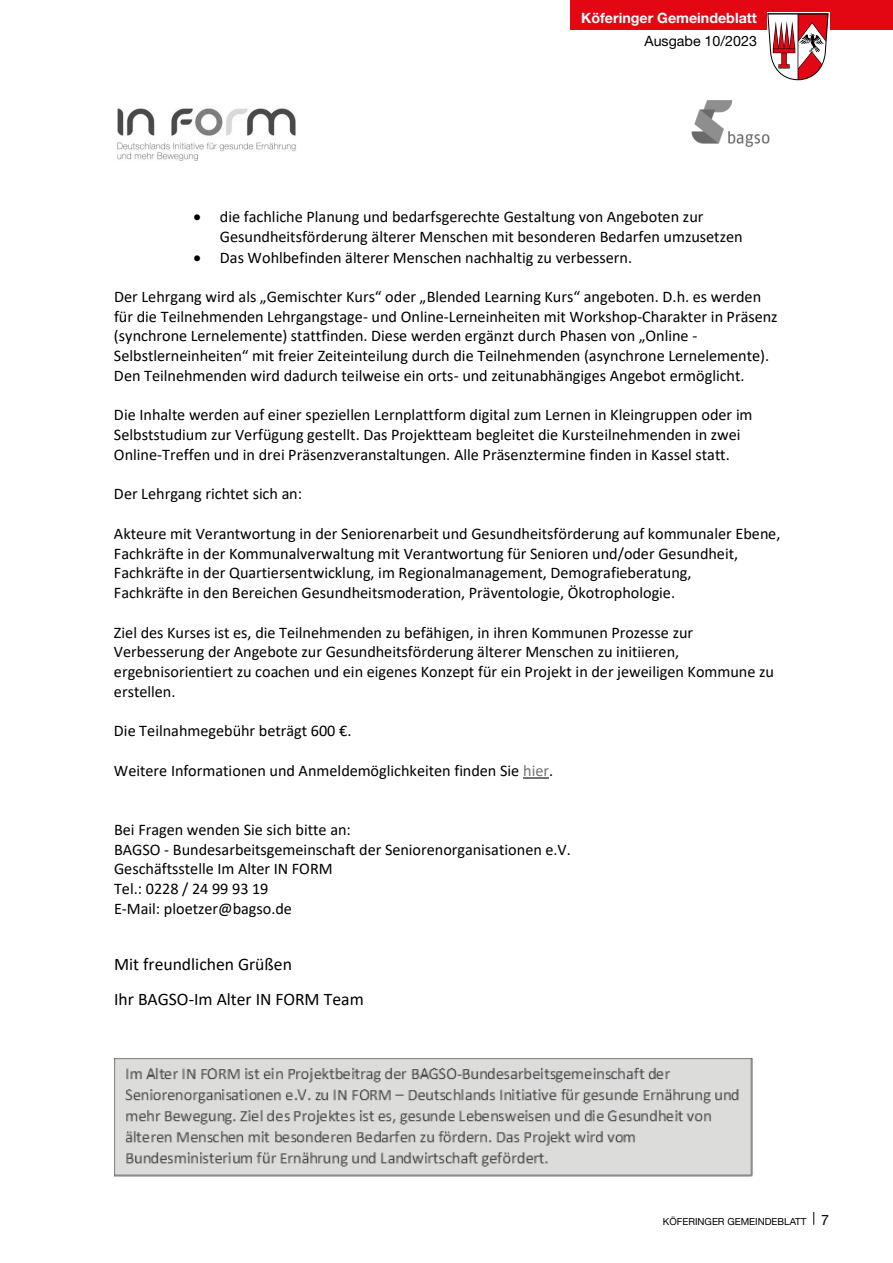
<style>
.page{position:relative;width:893px;height:1263px;background:#fff}
.page>*{position:absolute;margin:0;border:0;box-sizing:border-box;transform-origin:0 0}
.t1{font:17.7px/35px "Calibri";color:#000}
.t2{font:16.2px/19.8px "Calibri";color:#000}
.t3{font:700 14.25px "Helvetica Neue LT Std";color:#fff}
.t4{font:14.25px "Helvetica Neue LT Std";color:#000}
.t5{font:9.75px "Helvetica Neue LT Std";color:#000}
.s1{color:#727271}
.s2{font-size:14.25px}
</style>
<div class="page">
<div style="left:570px;top:0;width:323px;height:30px;background:#e30613"></div>
<svg style="left:767px;top:13px;width:62px;height:67px"></svg>
<svg style="left:813px;top:1212px;width:1px;height:13px"></svg>
<img style="left:691px;top:100px;width:79px;height:47px">
<img style="left:117px;top:108px;width:179px;height:53px">
<svg style="left:523px;top:778px;width:26px;height:1px"></svg>
<img style="left:114px;top:1058px;width:639px;height:119px">
<p class="t3" style="left:581px;top:9px;width:177px">Köferinger Gemeindeblatt</p>
<p class="t4" style="left:644px;top:32px;width:114px">Ausgabe 10/2023</p>
<p class="t2" style="left:220px;top:206px;width:524px;text-indent:-26px">• die fachliche Planung und bedarfsgerechte Gestaltung von Angeboten zur<br>Gesundheitsförderung älterer Menschen mit besonderen Bedarfen umzusetzen</p>
<p class="t2" style="left:193px;top:247px;width:440px">• Das Wohlbefinden älterer Menschen nachhaltig zu verbessern.</p>
<p class="t2" style="left:114px;top:286px;width:665px">Der Lehrgang wird als „Gemischter Kurs“ oder „Blended Learning Kurs“ angeboten. D.h. es werden für die Teilnehmenden Lehrgangstage- und Online-Lerneinheiten mit Workshop-Charakter in Präsenz (synchrone Lernelemente) stattfinden. Diese werden ergänzt durch Phasen von „Online - Selbstlerneinheiten“ mit freier Zeiteinteilung durch die Teilnehmenden (asynchrone Lernelemente).<br>Den Teilnehmenden wird dadurch teilweise ein orts- und zeitunabhängiges Angebot ermöglicht.</p>
<p class="t2" style="left:114px;top:405px;width:640px">Die Inhalte werden auf einer speziellen Lernplattform digital zum Lernen in Kleingruppen oder im<br>Selbststudium zur Verfügung gestellt. Das Projektteam begleitet die Kursteilnehmenden in zwei<br>Online-Treffen und in drei Präsenzveranstaltungen. Alle Präsenztermine finden in Kassel statt.</p>
<p class="t2" style="left:114px;top:484px;width:190px">Der Lehrgang richtet sich an:</p>
<p class="t2" style="left:114px;top:523px;width:668px">Akteure mit Verantwortung in der Seniorenarbeit und Gesundheitsförderung auf kommunaler Ebene, Fachkräfte in der Kommunalverwaltung mit Verantwortung für Senioren und/oder Gesundheit, Fachkräfte in der Quartiersentwicklung, im Regionalmanagement, Demografieberatung,<br>Fachkräfte in den Bereichen Gesundheitsmoderation, Präventologie, Ökotrophologie.</p>
<p class="t2" style="left:114px;top:622px;width:662px">Ziel des Kurses ist es, die Teilnehmenden zu befähigen, in ihren Kommunen Prozesse zur Verbesserung der Angebote zur Gesundheitsförderung älterer Menschen zu initiieren, ergebnisorientiert zu coachen und ein eigenes Konzept für ein Projekt in der jeweiligen Kommune zu erstellen.</p>
<p class="t2" style="left:114px;top:720px;width:239px">Die Teilnahmegebühr beträgt 600 €.</p>
<p class="t2" style="left:114px;top:760px;width:441px">Weitere Informationen und Anmeldemöglichkeiten finden Sie <span class="s1">hier</span>.</p>
<p class="t2" style="left:114px;top:819px;width:458px">Bei Fragen wenden Sie sich bitte an:<br>BAGSO - Bundesarbeitsgemeinschaft der Seniorenorganisationen e.V.<br>Geschäftsstelle Im Alter IN FORM<br>Tel.: 0228 / 24 99 93 19<br>E-Mail: ploetzer@bagso.de</p>
<p class="t1" style="left:114px;top:946px;width:251px">Mit freundlichen Grüßen<br>Ihr BAGSO-Im Alter IN FORM Team</p>
<p class="t5" style="left:663px;top:1215px;width:168px">KÖFERINGER GEMEINDEBLATT <span class="s2">7</span></p>
</div>
